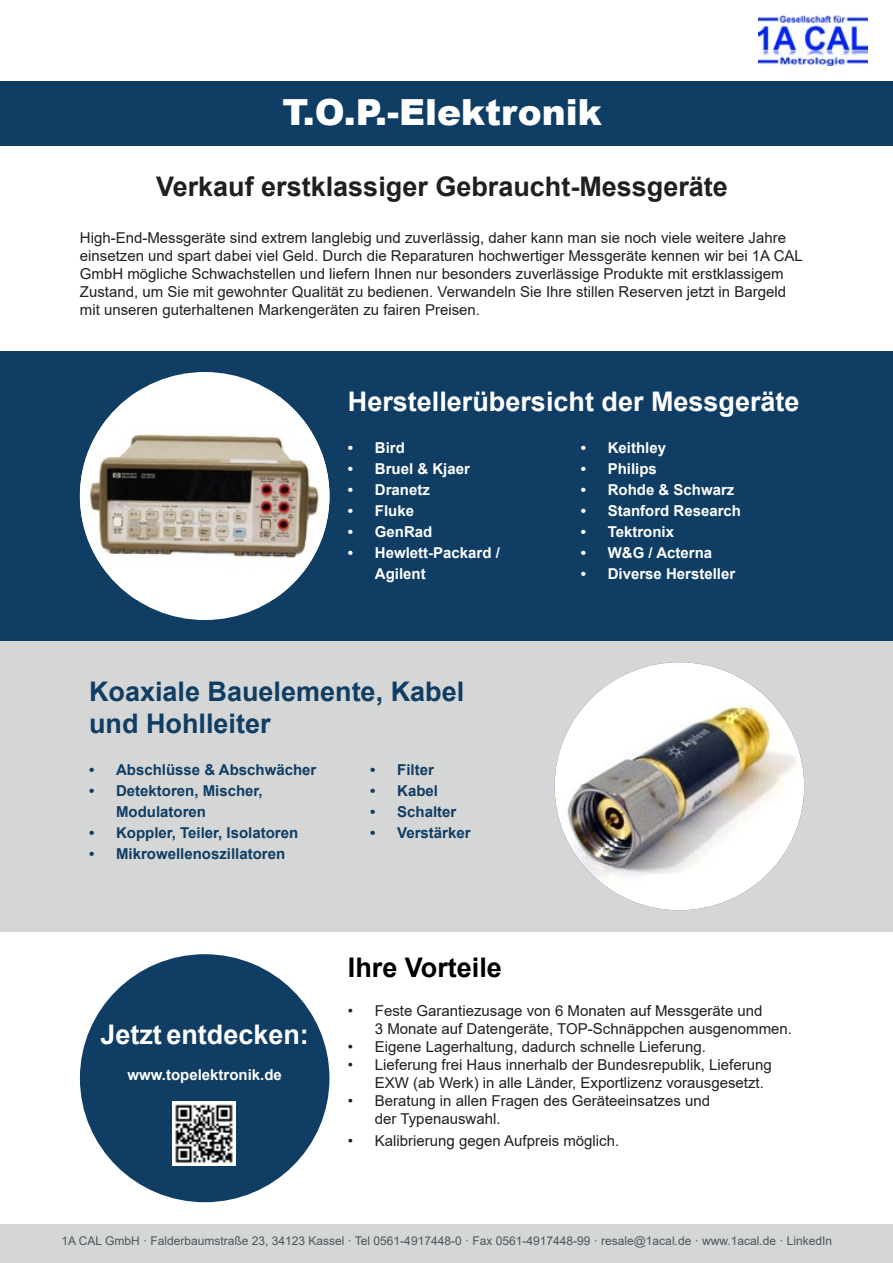
<style>
.page{position:relative;width:893px;height:1263px;background:#fff}
.page>*{position:absolute;margin:0;border:0;box-sizing:border-box;transform-origin:0 0}
.t1{font:900 36px "Arial";color:#fff}
.t2{font:700 27px "Arial";color:#fff}
.t3{font:700 27px "Arial";color:#211e1f}
.t4{font:700 27px/32.4px "Arial";color:#0f3d64}
.t5{font:700 27px "Arial";color:#000}
.t6{font:15px/18px "Arial";color:#211e1f}
.t7{font:700 15px/21px "Arial";color:#fff}
.t8{font:700 15px/21px "Arial";color:#0f3d64}
.t9{font:12px "Arial";color:#4a565c}
</style>
<div class="page">
<div style="left:0;top:351px;width:893px;height:290px;background:#0f3d64"></div>
<div style="left:0;top:641px;width:893px;height:290px;background:#d5d6d6"></div>
<div style="left:80px;top:372px;width:249px;height:248px;background:#fff;border-radius:50%"></div>
<img style="left:80px;top:391px;width:249px;height:209px">
<img style="left:555px;top:662px;width:249px;height:248px">
<div style="left:0;top:81px;width:893px;height:65px;background:#0f3d64"></div>
<div style="left:80px;top:954px;width:249px;height:248px;background:#0f3d64;border-radius:50%"></div>
<img style="left:172px;top:1102px;width:64px;height:63px">
<img style="left:758px;top:16px;width:110px;height:50px">
<div style="left:0;top:1224px;width:893px;height:39px;background:#d5d6d6"></div>
<h1 class="t1" style="left:282px;top:86px;width:321px">T.O.P.-Elektronik</h1>
<h2 class="t3" style="left:156px;top:168px;width:573px">Verkauf erstklassiger Gebraucht-Messgeräte</h2>
<p class="t6" style="left:80px;top:229px;width:724px">High-End-Messgeräte sind extrem langlebig und zuverlässig, daher kann man sie noch viele weitere Jahre einsetzen und spart dabei viel Geld. Durch die Reparaturen hochwertiger Messgeräte kennen wir bei 1A CAL GmbH mögliche Schwachstellen und liefern Ihnen nur besonders zuverlässige Produkte mit erstklassigem Zustand, um Sie mit gewohnter Qualität zu bedienen. Verwandeln Sie Ihre stillen Reserven jetzt in Bargeld mit unseren guterhaltenen Markengeräten zu fairen Preisen.</p>
<h2 class="t2" style="left:348px;top:382px;width:453px">Herstellerübersicht der Messgeräte</h2>
<p class="t7" style="left:348px;top:437px;width:58px">• Bird</p>
<p class="t7" style="left:348px;top:458px;width:124px">• Bruel &amp; Kjaer</p>
<p class="t7" style="left:348px;top:479px;width:84px">• Dranetz</p>
<p class="t7" style="left:348px;top:500px;width:68px">• Fluke</p>
<p class="t7" style="left:348px;top:521px;width:86px">• GenRad</p>
<p class="t7" style="left:375px;top:542px;width:127px;text-indent:-27px">• Hewlett-Packard /<br>Agilent</p>
<p class="t7" style="left:581px;top:437px;width:87px">• Keithley</p>
<p class="t7" style="left:581px;top:458px;width:78px">• Philips</p>
<p class="t7" style="left:581px;top:479px;width:155px">• Rohde &amp; Schwarz</p>
<p class="t7" style="left:581px;top:500px;width:162px">• Stanford Research</p>
<p class="t7" style="left:581px;top:521px;width:95px">• Tektronix</p>
<p class="t7" style="left:581px;top:542px;width:133px">• W&amp;G / Acterna</p>
<p class="t7" style="left:581px;top:563px;width:156px">• Diverse Hersteller</p>
<h2 class="t4" style="left:89px;top:675px;width:377px">Koaxiale Bauelemente, Kabel und Hohlleiter</h2>
<p class="t8" style="left:89px;top:759px;width:229px">• Abschlüsse &amp; Abschwächer</p>
<p class="t8" style="left:116px;top:780px;width:148px;text-indent:-27px">• Detektoren, Mischer,<br>Modulatoren</p>
<p class="t8" style="left:89px;top:822px;width:211px">• Koppler, Teiler, Isolatoren</p>
<p class="t8" style="left:89px;top:843px;width:198px">• Mikrowellenoszillatoren</p>
<p class="t8" style="left:370px;top:759px;width:65px">• Filter</p>
<p class="t8" style="left:370px;top:780px;width:69px">• Kabel</p>
<p class="t8" style="left:370px;top:801px;width:88px">• Schalter</p>
<p class="t8" style="left:370px;top:822px;width:102px">• Verstärker</p>
<h2 class="t2" style="left:100px;top:1016px;width:210px">Jetzt entdecken:</h2>
<p class="t7" style="left:127px;top:1065px;width:156px">www.topelektronik.de</p>
<h2 class="t5" style="left:348px;top:948px;width:156px">Ihre Vorteile</h2>
<p class="t6" style="left:375px;top:1001px;width:419px;text-indent:-27px">• Feste Garantiezusage von 6 Monaten auf Messgeräte und<br>3 Monate auf Datengeräte, TOP-Schnäppchen ausgenommen.</p>
<p class="t6" style="left:348px;top:1037px;width:360px">• Eigene Lagerhaltung, dadurch schnelle Lieferung.</p>
<p class="t6" style="left:375px;top:1055px;width:398px;text-indent:-27px">• Lieferung frei Haus innerhalb der Bundesrepublik, Lieferung<br>EXW (ab Werk) in alle Länder, Exportlizenz vorausgesetzt.</p>
<p class="t6" style="left:375px;top:1091px;width:337px;text-indent:-27px">• Beratung in allen Fragen des Geräteeinsatzes und der Typenauswahl.</p>
<p class="t6" style="left:348px;top:1131px;width:273px">• Kalibrierung gegen Aufpreis möglich.</p>
<p class="t9" style="left:61px;top:1233px;width:772px">1A CAL GmbH · Falderbaumstraße 23, 34123 Kassel · Tel 0561-4917448-0 · Fax 0561-4917448-99 · resale@1acal.de · www.1acal.de · LinkedIn</p>
</div>
